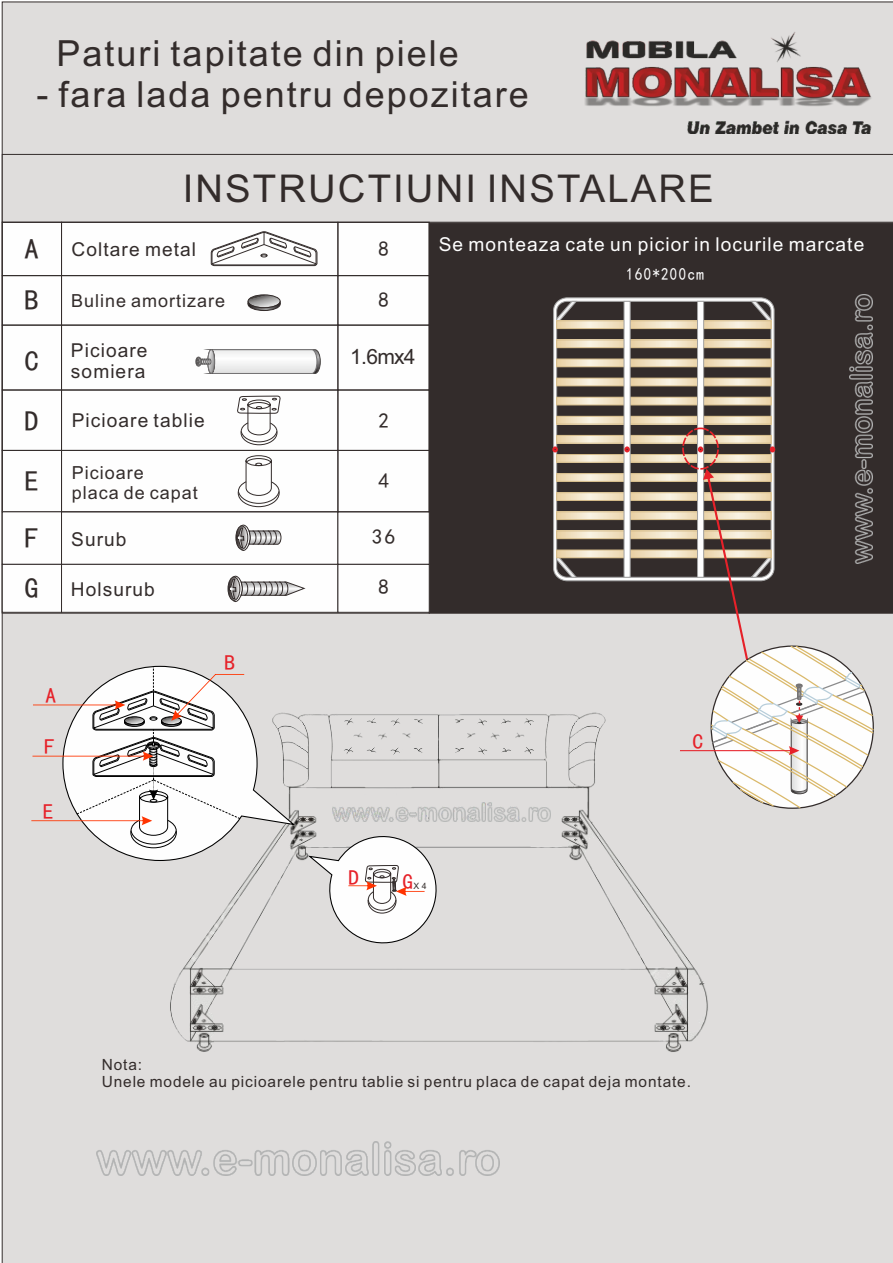
<style>
.page{position:relative;width:893px;height:1263px;background:#fff}
.page>*{position:absolute;margin:0;border:0;box-sizing:border-box;transform-origin:0 0}
.t1{font:38.25px "Arial";letter-spacing:.055em;color:#332c2b}
.t2{font:36px "Arial";letter-spacing:.055em;color:#332c2b}
.t3{font:28.65px "Sim Hei";color:#332c2b}
.t4{font:21.45px "Sim Hei";color:#e62129}
.t5{font:21px "Sim Hei";color:#332c2b}
.t6{font:21px "Arial";color:#332c2b}
.t7{font:19.2px/21.5px "Arial";letter-spacing:.055em;color:#332c2b}
.t8{font:19.2px "Arial";letter-spacing:.055em;color:#fefefe}
.t9{font:18px/20.1px "Arial";letter-spacing:.055em;color:#332c2b}
.t10{font:17.1px "Sim Hei";letter-spacing:.1em;color:#fefefe;scale:.87 1}
.t11{font:15.45px/17.2px "Arial";letter-spacing:.055em;color:#332c2b}
.t12{font:8.7px "Arial";color:#332c2b}
.s1{font-family:"Sim Hei";font-size:28.65px}
.s2{font-size:15.9px}
</style>
<div class="page">
<div style="left:1px;top:1px;width:892px;height:1262px;background:#dfdddc"></div>
<svg style="left:1px;top:223px;width:427px;height:391px"></svg>
<img style="left:169px;top:678px;width:540px;height:375px">
<div style="left:1px;top:154px;width:892px;height:69px;background:#dfdddc"></div>
<div style="left:428px;top:222px;width:465px;height:392px;background:#332c2b"></div>
<div style="left:553px;top:297px;width:221px;height:284px;background:linear-gradient(to right,#f9f9f9,#fdfdfd);border:1px solid #a1a1a1;border-radius:13px"></div>
<div style="left:556px;top:301px;width:215px;height:277px;background:#332c2b;border:1px solid #a1a1a1;border-radius:10px"></div>
<svg style="left:555px;top:300px;width:23px;height:26px"></svg>
<svg style="left:555px;top:552px;width:23px;height:26px"></svg>
<svg style="left:558px;top:322px;width:122px;height:5px"></svg>
<div style="left:556px;top:320px;width:215px;height:9px;border:1px solid #d4bb89"></div>
<svg style="left:558px;top:341px;width:122px;height:5px"></svg>
<div style="left:556px;top:339px;width:215px;height:9px;border:1px solid #d4bb89"></div>
<svg style="left:558px;top:361px;width:122px;height:4px"></svg>
<div style="left:556px;top:359px;width:215px;height:8px;border:1px solid #d4bb89"></div>
<svg style="left:558px;top:380px;width:122px;height:4px"></svg>
<div style="left:556px;top:378px;width:215px;height:8px;border:1px solid #d4bb89"></div>
<svg style="left:558px;top:399px;width:122px;height:4px"></svg>
<div style="left:556px;top:397px;width:215px;height:8px;border:1px solid #d4bb89"></div>
<svg style="left:558px;top:418px;width:122px;height:4px"></svg>
<div style="left:556px;top:416px;width:215px;height:8px;border:1px solid #d4bb89"></div>
<svg style="left:558px;top:437px;width:122px;height:5px"></svg>
<div style="left:556px;top:435px;width:215px;height:9px;border:1px solid #d4bb89"></div>
<svg style="left:558px;top:456px;width:122px;height:5px"></svg>
<div style="left:556px;top:454px;width:215px;height:9px;border:1px solid #d4bb89"></div>
<svg style="left:558px;top:475px;width:122px;height:5px"></svg>
<div style="left:556px;top:473px;width:215px;height:9px;border:1px solid #d4bb89"></div>
<svg style="left:558px;top:494px;width:122px;height:5px"></svg>
<div style="left:556px;top:492px;width:215px;height:9px;border:1px solid #d4bb89"></div>
<svg style="left:558px;top:513px;width:122px;height:5px"></svg>
<div style="left:556px;top:511px;width:215px;height:9px;border:1px solid #d4bb89"></div>
<svg style="left:558px;top:532px;width:122px;height:5px"></svg>
<div style="left:556px;top:530px;width:215px;height:9px;border:1px solid #d4bb89"></div>
<svg style="left:558px;top:552px;width:122px;height:4px"></svg>
<div style="left:556px;top:550px;width:215px;height:8px;border:1px solid #d4bb89"></div>
<svg style="left:62px;top:665px;width:235px;height:196px;fill:#dfdddc"></svg>
<svg style="left:31px;top:666px;width:213px;height:182px"></svg>
<svg style="left:306px;top:830px;width:136px;height:119px"></svg>
<img style="left:584px;top:30px;width:288px;height:103px">
<img style="left:97px;top:1141px;width:403px;height:35px">
<div style="left:2px;top:222px;width:60px;height:54px;border:1px solid #332c2b"></div>
<div style="left:61px;top:222px;width:277px;height:54px;border:1px solid #332c2b"></div>
<div style="left:337px;top:222px;width:93px;height:54px;border:1px solid #332c2b"></div>
<svg style="left:211px;top:231px;width:107px;height:35px"></svg>
<div style="left:2px;top:325px;width:60px;height:65px;border:1px solid #332c2b"></div>
<div style="left:61px;top:325px;width:277px;height:65px;border:1px solid #332c2b"></div>
<div style="left:337px;top:325px;width:93px;height:65px;border:1px solid #332c2b"></div>
<div style="left:2px;top:275px;width:60px;height:51px;border:1px solid #332c2b"></div>
<div style="left:61px;top:275px;width:277px;height:51px;border:1px solid #332c2b"></div>
<div style="left:337px;top:275px;width:93px;height:51px;border:1px solid #332c2b"></div>
<div style="left:2px;top:390px;width:60px;height:61px;border:1px solid #332c2b"></div>
<div style="left:61px;top:390px;width:277px;height:61px;border:1px solid #332c2b"></div>
<div style="left:337px;top:390px;width:93px;height:61px;border:1px solid #332c2b"></div>
<svg style="left:196px;top:349px;width:125px;height:25px"></svg>
<svg style="left:248px;top:295px;width:33px;height:16px"></svg>
<svg style="left:237px;top:395px;width:44px;height:51px"></svg>
<div style="left:61px;top:450px;width:277px;height:62px;border:1px solid #332c2b"></div>
<div style="left:337px;top:450px;width:93px;height:62px;border:1px solid #332c2b"></div>
<svg style="left:1px;top:455px;width:429px;height:158px"></svg>
<svg style="left:552px;top:446px;width:6px;height:6px"></svg>
<svg style="left:680px;top:300px;width:195px;height:510px"></svg>
<svg style="left:623px;top:300px;width:8px;height:278px;background:#d8d4d3"></svg>
<div style="left:682px;top:427px;width:37px;height:43px;border:2px dashed #e62129;border-radius:50%"></div>
<img style="left:849px;top:294px;width:23px;height:270px">
<img style="left:333px;top:803px;width:218px;height:18px">
<h2 class="t2" style="left:57px;top:40px;width:404px">Paturi tapitate din piele</h2>
<h2 class="t2" style="left:37px;top:80px;width:494px">- fara lada pentru depozitare</h2>
<h1 class="t1" style="left:183px;top:174px;width:532px">INSTRUCTIUNI INSTALARE</h1>
<p class="t7" style="left:24px;top:241px;width:173px"><span class="s1">A</span> Coltare metal</p>
<h3 class="t5" style="left:379px;top:238px;width:12px">8</h3>
<p class="t8" style="left:439px;top:237px;width:427px">Se monteaza cate un picior in locurile marcate</p>
<h3 class="t3" style="left:24px;top:286px;width:16px">B</h3>
<h3 class="t5" style="left:379px;top:289px;width:12px">8</h3>
<p class="t9" style="left:71px;top:292px;width:156px">Buline amortizare</p>
<p class="t7" style="left:71px;top:341px;width:78px">Picioare somiera</p>
<h3 class="t3" style="left:24px;top:346px;width:16px">C</h3>
<h3 class="t6" style="left:350px;top:349px;width:67px">1.6mx4</h3>
<h3 class="t3" style="left:24px;top:406px;width:16px">D</h3>
<h3 class="t5" style="left:379px;top:410px;width:12px">2</h3>
<p class="t7" style="left:72px;top:411px;width:134px">Picioare tablie</p>
<p class="t9" style="left:72px;top:464px;width:128px">Picioare<br>placa de capat</p>
<h3 class="t3" style="left:24px;top:467px;width:16px">E</h3>
<h3 class="t5" style="left:378px;top:470px;width:12px">4</h3>
<h3 class="t3" style="left:24px;top:523px;width:16px">F</h3>
<h3 class="t5" style="left:372px;top:526px;width:25px">36</h3>
<h3 class="t3" style="left:24px;top:573px;width:16px">G</h3>
<h3 class="t5" style="left:379px;top:576px;width:12px">8</h3>
<p class="t7" style="left:71px;top:530px;width:57px">Surub</p>
<p class="t7" style="left:71px;top:580px;width:86px">Holsurub</p>
<h3 class="t4" style="left:45px;top:685px;width:12px">A</h3>
<h3 class="t4" style="left:44px;top:736px;width:12px">F</h3>
<h3 class="t4" style="left:43px;top:800px;width:12px">E</h3>
<h3 class="t4" style="left:225px;top:652px;width:12px">B</h3>
<h3 class="t4" style="left:348px;top:866px;width:12px">D</h3>
<h3 class="t4" style="left:403px;top:871px;width:12px">G</h3>
<p class="t12" style="left:413px;top:883px;width:15px">X 4</p>
<p class="t10" style="left:626px;top:266px;width:91px">160<span class="s2">*</span>200cm</p>
<h3 class="t4" style="left:692px;top:730px;width:12px">C</h3>
<p class="t11" style="left:102px;top:1057px;width:591px">Nota:<br>Unele modele au picioarele pentru tablie si pentru placa de capat deja montate.</p>
</div>
